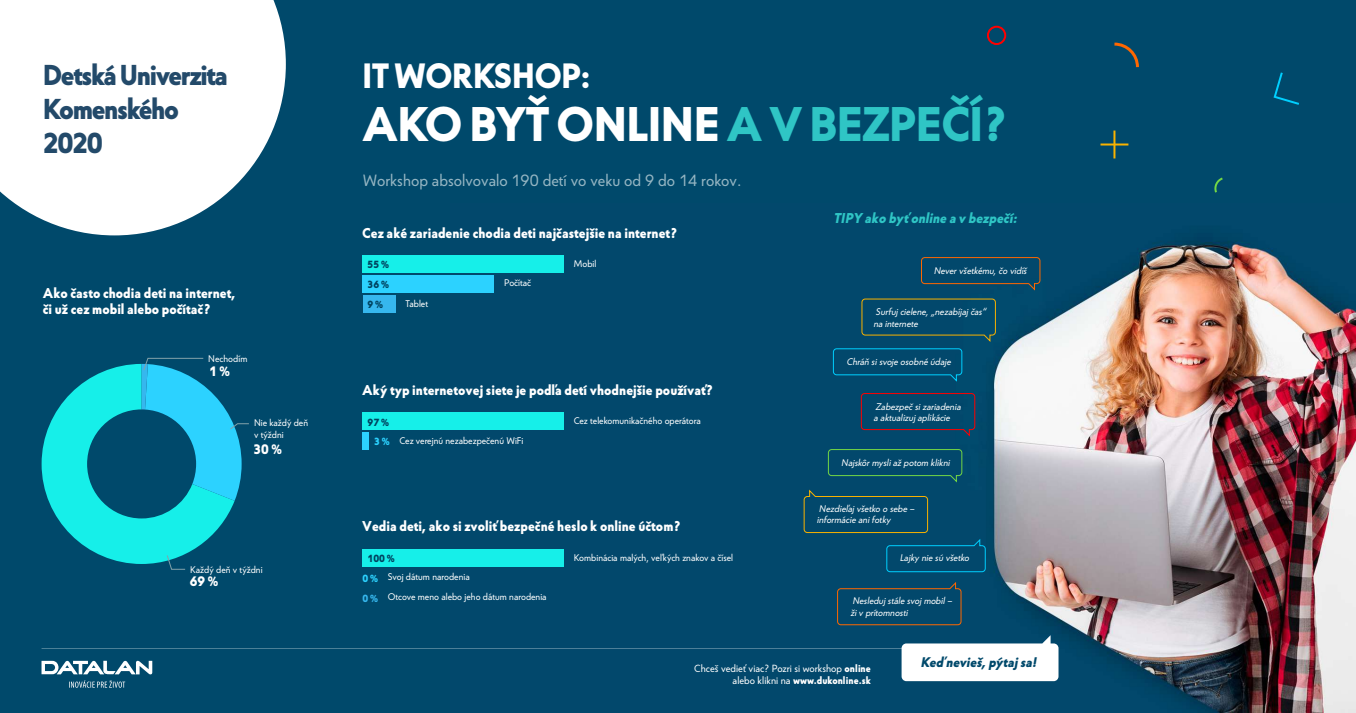
<style>
.page{position:relative;width:1356px;height:713px;background:#fff}
.page>*{position:absolute;margin:0;border:0;box-sizing:border-box;transform-origin:0 0}
.t1{font:700 47.7px "Corsica SX";letter-spacing:-.025em;color:#fff}
.t2{font:700 34.5px "Corsica SX";letter-spacing:-.025em;color:#fff}
.t3{font:700 28.25px/33.9px "Corsica SX";letter-spacing:-.05em;color:#234a6a}
.t4{font:16px "Corsica SX";color:#bad0d8}
.t5{font:700 14px/16.8px "Corsica SX";color:#fff}
.t6{font:italic 700 14px "Corsica SX";color:#2fc5c5}
.t7{font:italic 700 13.7px "Corsica SX";color:#00496b}
.t8{font:700 13.5px "Corsica SX";color:#fff}
.t9{font:10.2px/12.2px "Corsica SX";color:#fff;text-align:right}
.t10{font:700 10.2px "Corsica SX";color:#004360}
.t11{font:700 10.2px "Corsica SX";color:#2cd2ff}
.t12{font:700 10.2px "Corsica SX";color:#36b7ee}
.t13{font:italic 9.5px/11.3px "Corsica SX";color:#fff}
.t14{font:9.5px/11.3px "Corsica SX";color:#fff}
.s1{color:#2fc5c5}
.s2{font-weight:700}
</style>
<div class="page">
<div style="left:1px;top:0;width:1355px;height:713px;background:#00496b"></div>
<img style="left:450px;top:240px;width:906px;height:473px">
<svg style="left:0;top:0;width:286px;height:235px;background:#e0e9ed"></svg>
<hr style="left:42px;top:648px;width:870px;height:1px;background:#bad0d8">
<svg style="left:42px;top:661px;width:110px;height:13px"></svg>
<svg style="left:69px;top:680px;width:56px;height:7px"></svg>
<svg style="left:42px;top:358px;width:207px;height:211px"></svg>
<div style="left:363px;top:295px;width:32px;height:17px;background:#36b7ee"></div>
<div style="left:363px;top:275px;width:131px;height:17px;background:#2cd2ff"></div>
<div style="left:363px;top:255px;width:201px;height:17px;background:#16efe9"></div>
<div style="left:363px;top:549px;width:201px;height:17px;background:#16efe9"></div>
<div style="left:363px;top:433px;width:6px;height:17px;background:#2cd2ff"></div>
<div style="left:363px;top:413px;width:201px;height:17px;background:#16efe9"></div>
<svg style="left:920px;top:256px;width:121px;height:36px"></svg>
<svg style="left:901px;top:635px;width:157px;height:46px"></svg>
<svg style="left:832px;top:298px;width:164px;height:85px"></svg>
<svg style="left:860px;top:392px;width:116px;height:46px"></svg>
<svg style="left:803px;top:448px;width:183px;height:124px"></svg>
<svg style="left:836px;top:580px;width:126px;height:45px"></svg>
<svg style="left:1114px;top:42px;width:25px;height:26px"></svg>
<svg style="left:1214px;top:177px;width:9px;height:16px"></svg>
<hr style="left:1100px;top:143px;width:28px;height:2px;background:#f9b200">
<hr style="left:1113px;top:130px;width:2px;height:28px;background:#f9b200">
<svg style="left:1273px;top:72px;width:26px;height:33px"></svg>
<div style="left:987px;top:26px;width:19px;height:19px;border:2px solid #f00;border-radius:50%"></div>
<h3 class="t3" style="left:43px;top:58px;width:187px">Detská Univerzita<br>Komenského<br>2020</h3>
<h3 class="t5" style="left:43px;top:284px;width:194px">Ako často chodia deti na internet, či už cez mobil alebo počítač?</h3>
<p class="t14" style="left:208px;top:352px;width:41px">Nechodím</p>
<h3 class="t8" style="left:209px;top:363px;width:22px">1 %</h3>
<p class="t14" style="left:254px;top:417px;width:56px">Nie každý deň v týždni</p>
<h3 class="t8" style="left:253px;top:441px;width:30px">30 %</h3>
<p class="t14" style="left:190px;top:563px;width:74px">Každý deň v týždni</p>
<h3 class="t8" style="left:190px;top:573px;width:30px">69 %</h3>
<h2 class="t2" style="left:362px;top:55px;width:230px">IT WORKSHOP:</h2>
<h1 class="t1" style="left:362px;top:95px;width:646px">AKO BYŤ ONLINE <span class="s1">A V BEZPEČÍ?</span></h1>
<h3 class="t4" style="left:363px;top:171px;width:380px">Workshop absolvovalo 190 detí vo veku od 9 do 14 rokov.</h3>
<h3 class="t5" style="left:362px;top:224px;width:317px">Cez aké zariadenie chodia deti najčastejšie na internet?</h3>
<p class="t10" style="left:368px;top:258px;width:23px">55 %</p>
<p class="t10" style="left:368px;top:298px;width:17px">9 %</p>
<p class="t10" style="left:368px;top:278px;width:23px">36 %</p>
<p class="t14" style="left:405px;top:297px;width:24px">Tablet</p>
<p class="t14" style="left:504px;top:277px;width:28px">Počítač</p>
<p class="t14" style="left:574px;top:258px;width:24px">Mobil</p>
<h3 class="t5" style="left:362px;top:382px;width:352px">Aký typ internetovej siete je podľa detí vhodnejšie používať?</h3>
<p class="t14" style="left:400px;top:435px;width:125px">Cez verejnú nezabezpečenú WiFi</p>
<p class="t14" style="left:574px;top:415px;width:129px">Cez telekomunikačného operátora</p>
<p class="t10" style="left:368px;top:416px;width:23px">97 %</p>
<p class="t11" style="left:374px;top:435px;width:17px">3 %</p>
<h3 class="t5" style="left:362px;top:518px;width:320px">Vedia deti, ako si zvoliť bezpečné heslo k online účtom?</h3>
<p class="t10" style="left:368px;top:552px;width:29px">100 %</p>
<p class="t12" style="left:363px;top:592px;width:17px">0 %</p>
<p class="t14" style="left:388px;top:571px;width:83px">Svoj dátum narodenia</p>
<p class="t11" style="left:363px;top:572px;width:17px">0 %</p>
<p class="t14" style="left:388px;top:591px;width:160px">Otcove meno alebo jeho dátum narodenia</p>
<p class="t14" style="left:574px;top:551px;width:161px">Kombinácia malých, veľkých znakov a čísel</p>
<h3 class="t6" style="left:833px;top:209px;width:188px">TIPY ako byť online a v bezpečí:</h3>
<p class="t13" style="left:934px;top:265px;width:96px">Nevervšetkému,čo vidíš</p>
<p class="t13" style="left:873px;top:306px;width:116px">Surfuj cielene,„nezabíjaj čas“ na internete</p>
<p class="t13" style="left:846px;top:356px;width:108px">Chráň sisvoje osobné údaje</p>
<p class="t13" style="left:873px;top:401px;width:91px">Zabezpeč sizariadenia a aktualizuj aplikácie</p>
<p class="t13" style="left:841px;top:457px;width:112px">Najskôrmysliaž potom klikni</p>
<p class="t13" style="left:817px;top:503px;width:101px">Nezdieľaj všetko o sebe – informácie anifotky</p>
<p class="t13" style="left:900px;top:552px;width:73px">Laj ky nie sú všetko</p>
<p class="t13" style="left:850px;top:595px;width:105px">Nesleduj stále svoj mobil– živ prítomnosti</p>
<p class="t9" style="left:694px;top:662px;width:178px">Chceš vedieť viac? Pozri si workshop <span class="s2">online </span>alebo klikni na <span class="s2">www.dukonline.sk</span></p>
<h3 class="t7" style="left:920px;top:653px;width:120px">Keď nevieš, pýtaj sa!</h3>
</div>
